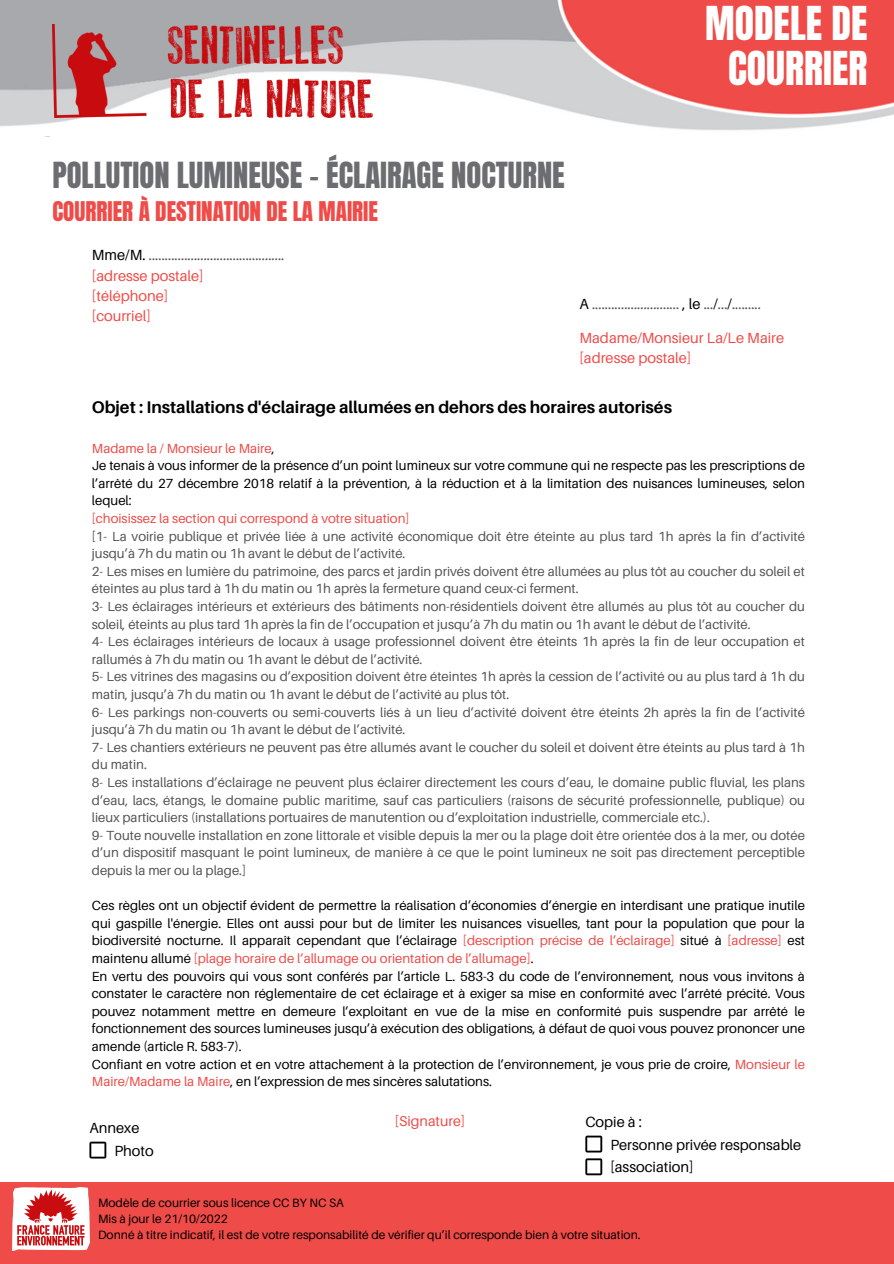
<style>
.page{position:relative;width:894px;height:1264px;background:#fff}
.page>*{position:absolute;margin:0;border:0;box-sizing:border-box;transform-origin:0 0}
.t1{font:39.75px/45px "Anton";color:#fff;text-align:center}
.t2{font:30.6px "Anton";color:#6c6d70}
.t3{font:23.1px "Anton";color:#ef4b48}
.t4{font:700 16.8px "Aileron";color:#000}
.t5{font:14.7px "Aileron";color:#545454}
.t6{font:14.7px "Aileron";color:#ef4b48}
.t7{font:14.7px "Aileron";color:#000}
.t8{font:14.25px "Aileron";color:#ef4b48}
.t9{font:13.2px/17.5px "Aileron";color:#545454}
.t10{font:13.2px/17.5px "Aileron";color:#000;text-align:justify}
.t11{font:13.2px "Aileron";color:#ef4b48}
.t12{font:12px "Aileron";color:#000}
.s1{color:#000}
.s2{color:#ef4b48}
</style>
<div class="page">
<div style="left:0;top:1182px;width:893px;height:81px;background:#ef4b48"></div>
<img style="left:12px;top:1187px;width:78px;height:63px">
<img style="left:0;top:0;width:893px;height:137px">
<img style="left:52px;top:25px;width:320px;height:92px">
<svg style="left:585px;top:1135px;width:17px;height:17px"></svg>
<svg style="left:585px;top:1158px;width:17px;height:17px"></svg>
<svg style="left:89px;top:1141px;width:17px;height:17px"></svg>
<p class="t1" style="left:704px;top:1px;width:164px">MODELE DE<br>COURRIER</p>
<p class="t2" style="left:52px;top:153px;width:514px">POLLUTION LUMINEUSE – ÉCLAIRAGE NOCTURNE</p>
<p class="t3" style="left:52px;top:195px;width:327px">COURRIER À DESTINATION DE LA MAIRIE</p>
<p class="t5" style="left:92px;top:246px;width:194px"><span class="s1">Mme/M.</span> ..........................................</p>
<p class="t6" style="left:92px;top:266px;width:113px">[adresse postale]</p>
<p class="t6" style="left:92px;top:286px;width:78px">[téléphone]</p>
<p class="t6" style="left:92px;top:307px;width:60px">[courriel]</p>
<p class="t5" style="left:579px;top:294px;width:183px"><span class="s1">A</span> ........................... <span class="s1">, le</span> ...<span class="s1">/</span>...<span class="s1">/</span>.........</p>
<p class="t6" style="left:579px;top:328px;width:206px">Madame/Monsieur La/Le Maire</p>
<p class="t6" style="left:579px;top:348px;width:113px">[adresse postale]</p>
<p class="t4" style="left:92px;top:396px;width:581px">Objet : Installations d'éclairage allumées en dehors des horaires autorisés</p>
<p class="t11" style="left:92px;top:440px;width:184px">Madame la / Monsieur le Maire<span class="s1">,</span></p>
<p class="t10" style="left:92px;top:456px;width:714px">Je tenais à vous informer de la présence d’un point lumineux sur votre commune qui ne respecte pas les prescriptions de l’arrêté du 27 décembre 2018 relatif à la prévention, à la réduction et à la limitation des nuisances lumineuses, selon lequel:</p>
<p class="t11" style="left:92px;top:510px;width:319px">[choisissez la section qui correspond à votre situation]</p>
<p class="t9" style="left:92px;top:527px;width:714px">[1- La voirie publique et privée liée à une activité économique doit être éteinte au plus tard 1h après la fin d’activité jusqu’à 7h du matin ou 1h avant le début de l’activité.</p>
<p class="t9" style="left:92px;top:562px;width:714px">2- Les mises en lumière du patrimoine, des parcs et jardin privés doivent être allumées au plus tôt au coucher du soleil et éteintes au plus tard à 1h du matin ou 1h après la fermeture quand ceux-ci ferment.</p>
<p class="t9" style="left:92px;top:597px;width:714px">3- Les éclairages intérieurs et extérieurs des bâtiments non-résidentiels doivent être allumés au plus tôt au coucher du soleil, éteints au plus tard 1h après la fin de l’occupation et jusqu’à 7h du matin ou 1h avant le début de l’activité.</p>
<p class="t9" style="left:92px;top:632px;width:714px">4- Les éclairages intérieurs de locaux à usage professionnel doivent être éteints 1h après la fin de leur occupation et rallumés à 7h du matin ou 1h avant le début de l’activité.</p>
<p class="t9" style="left:92px;top:667px;width:714px">5- Les vitrines des magasins ou d’exposition doivent être éteintes 1h après la cession de l’activité ou au plus tard à 1h du matin, jusqu’à 7h du matin ou 1h avant le début de l’activité au plus tôt.</p>
<p class="t9" style="left:92px;top:703px;width:714px">6- Les parkings non-couverts ou semi-couverts liés à un lieu d’activité doivent être éteints 2h après la fin de l’activité jusqu’à 7h du matin ou 1h avant le début de l’activité.</p>
<p class="t9" style="left:92px;top:738px;width:714px">7- Les chantiers extérieurs ne peuvent pas être allumés avant le coucher du soleil et doivent être éteints au plus tard à 1h du matin.</p>
<p class="t9" style="left:92px;top:773px;width:714px;text-align:justify">8- Les installations d’éclairage ne peuvent plus éclairer directement les cours d’eau, le domaine public fluvial, les plans d’eau, lacs, étangs, le domaine public maritime, sauf cas particuliers (raisons de sécurité professionnelle, publique) ou lieux particuliers (installations portuaires de manutention ou d’exploitation industrielle, commerciale etc.).</p>
<p class="t9" style="left:92px;top:826px;width:714px;text-align:justify">9- Toute nouvelle installation en zone littorale et visible depuis la mer ou la plage doit être orientée dos à la mer, ou dotée d’un dispositif masquant le point lumineux, de manière à ce que le point lumineux ne soit pas directement perceptible depuis la mer ou la plage.]</p>
<p class="t10" style="left:92px;top:896px;width:714px">Ces règles ont un objectif évident de permettre la réalisation d’économies d’énergie en interdisant une pratique inutile qui gaspille l'énergie. Elles ont aussi pour but de limiter les nuisances visuelles, tant pour la population que pour la biodiversité nocturne. Il apparaît cependant que l’éclairage <span class="s2">[description précise de l’éclairage]</span> situé à <span class="s2">[adresse]</span> est maintenu allumé <span class="s2">[plage horaire de l’allumage ou orientation de l’allumage]</span>.</p>
<p class="t10" style="left:92px;top:966px;width:714px">En vertu des pouvoirs qui vous sont conférés par l’article L. 583-3 du code de l’environnement, nous vous invitons à constater le caractère non réglementaire de cet éclairage et à exiger sa mise en conformité avec l’arrêté précité. Vous pouvez notamment mettre en demeure l’exploitant en vue de la mise en conformité puis suspendre par arrêté le fonctionnement des sources lumineuses jusqu’à exécution des obligations, à défaut de quoi vous pouvez prononcer une amende (article R. 583-7).</p>
<p class="t10" style="left:92px;top:1054px;width:714px">Confiant en votre action et en votre attachement à la protection de l’environnement, je vous prie de croire, <span class="s2">Monsieur le<br>Maire/Madame la Maire</span>, en l’expression de mes sincères salutations.</p>
<p class="t7" style="left:89px;top:1118px;width:51px">Annexe</p>
<p class="t7" style="left:114px;top:1141px;width:41px">Photo</p>
<p class="t8" style="left:394px;top:1112px;width:72px">[Signature]</p>
<p class="t7" style="left:585px;top:1112px;width:58px">Copie à :</p>
<p class="t7" style="left:610px;top:1135px;width:192px">Personne privée responsable</p>
<p class="t7" style="left:610px;top:1157px;width:85px">[association]</p>
<p class="t12" style="left:98px;top:1195px;width:247px">Modèle de courrier sous licence CC BY NC SA</p>
<p class="t12" style="left:98px;top:1211px;width:131px">Mis à jour le 21/10/2022</p>
<p class="t12" style="left:98px;top:1227px;width:543px">Donné à titre indicatif, il est de votre responsabilité de vérifier qu’il corresponde bien à votre situation.</p>
</div>
